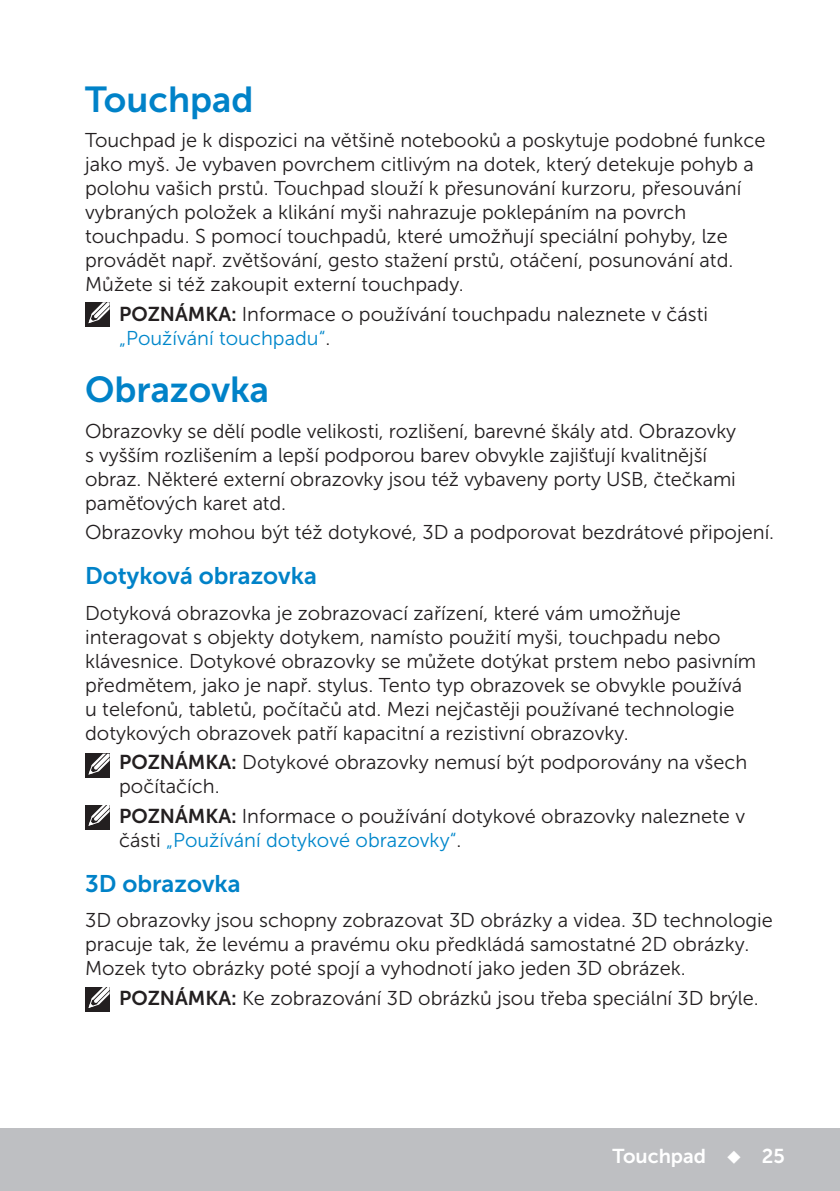
<style>
.page{position:relative;width:840px;height:1191px;background:#fff}
.page>*{position:absolute;margin:0;border:0;box-sizing:border-box;transform-origin:0 0}
.Head1{font:36px "Museo Sans For Dell 700";color:#0082c8}
.Head2{font:24px "Museo Sans For Dell 700";color:#0082c8}
.Paragraph{font:20px/24px "Museo Sans For Dell 300";color:#231f20}
.Note{font:20px/24px "Museo Sans For Dell 300";color:#231f20}
.t1{font:20px "Museo Sans For Dell 700";color:#fff}
.s1{font-family:"Museo Sans For Dell 700"}
.s2{color:#0087cb}
</style>
<div class="page">
<div style="left:0;top:1128px;width:839px;height:63px;background:#bebfc2"></div>
<div style="left:85px;top:302px;width:24px;height:25px;background:#231f20"></div>
<svg style="left:88px;top:302px;width:22px;height:22px"></svg>
<div style="left:85px;top:753px;width:24px;height:25px;background:#231f20"></div>
<svg style="left:88px;top:753px;width:22px;height:22px"></svg>
<div style="left:85px;top:805px;width:24px;height:24px;background:#231f20"></div>
<svg style="left:88px;top:805px;width:22px;height:21px"></svg>
<div style="left:85px;top:987px;width:24px;height:24px;background:#231f20"></div>
<svg style="left:88px;top:987px;width:22px;height:21px"></svg>
<p class="Head1" style="left:85px;top:80px;width:170px">Touchpad</p>
<p class="Paragraph" style="left:85px;top:129px;width:681px">Touchpad je k dispozici na většině notebooků a poskytuje podobné funkce jako myš. Je vybaven povrchem citlivým na dotek, který detekuje pohyb a polohu vašich prstů. Touchpad slouží k přesunování kurzoru, přesouvání vybraných položek a klikání myši nahrazuje poklepáním na povrch touchpadu. S pomocí touchpadů, které umožňují speciální pohyby, lze provádět např. zvětšování, gesto stažení prstů, otáčení, posunování atd.<br>Můžete si též zakoupit externí touchpady.</p>
<p class="Note" style="left:119px;top:302px;width:590px"><span class="s1">POZNÁMKA:</span> Informace o používání touchpadu naleznete v části <span class="s2">„Používání touchpadu“</span>.</p>
<p class="Head1" style="left:85px;top:370px;width:185px">Obrazovka</p>
<p class="Paragraph" style="left:85px;top:419px;width:652px">Obrazovky se dělí podle velikosti, rozlišení, barevné škály atd. Obrazovky s vyšším rozlišením a lepší podporou barev obvykle zajišťují kvalitnější obraz. Některé externí obrazovky jsou též vybaveny porty USB, čtečkami paměťových karet atd.</p>
<p class="Paragraph" style="left:85px;top:520px;width:690px">Obrazovky mohou být též dotykové, 3D a podporovat bezdrátové připojení.</p>
<p class="Head2" style="left:85px;top:562px;width:233px">Dotyková obrazovka</p>
<p class="Paragraph" style="left:85px;top:601px;width:672px">Dotyková obrazovka je zobrazovací zařízení, které vám umožňuje interagovat s objekty dotykem, namísto použití myši, touchpadu nebo klávesnice. Dotykové obrazovky se můžete dotýkat prstem nebo pasivním předmětem, jako je např. stylus. Tento typ obrazovek se obvykle používá u telefonů, tabletů, počítačů atd. Mezi nejčastěji používané technologie dotykových obrazovek patří kapacitní a rezistivní obrazovky.</p>
<p class="Note" style="left:119px;top:750px;width:629px"><span class="s1">POZNÁMKA:</span> Dotykové obrazovky nemusí být podporovány na všech počítačích.</p>
<p class="Note" style="left:119px;top:804px;width:627px"><span class="s1">POZNÁMKA:</span> Informace o používání dotykové obrazovky naleznete v části <span class="s2">„Používání dotykové obrazovky“</span>.</p>
<p class="Head2" style="left:85px;top:870px;width:157px">3D obrazovka</p>
<p class="Paragraph" style="left:85px;top:908px;width:688px">3D obrazovky jsou schopny zobrazovat 3D obrázky a videa. 3D technologie pracuje tak, že levému a pravému oku předkládá samostatné 2D obrázky.<br>Mozek tyto obrázky poté spojí a vyhodnotí jako jeden 3D obrázek.</p>
<p class="Note" style="left:119px;top:986px;width:640px"><span class="s1">POZNÁMKA:</span> Ke zobrazování 3D obrázků jsou třeba speciální 3D brýle.</p>
<p class="t1" style="left:612px;top:1144px;width:174px">Touchpad ◆ 25</p>
</div>
